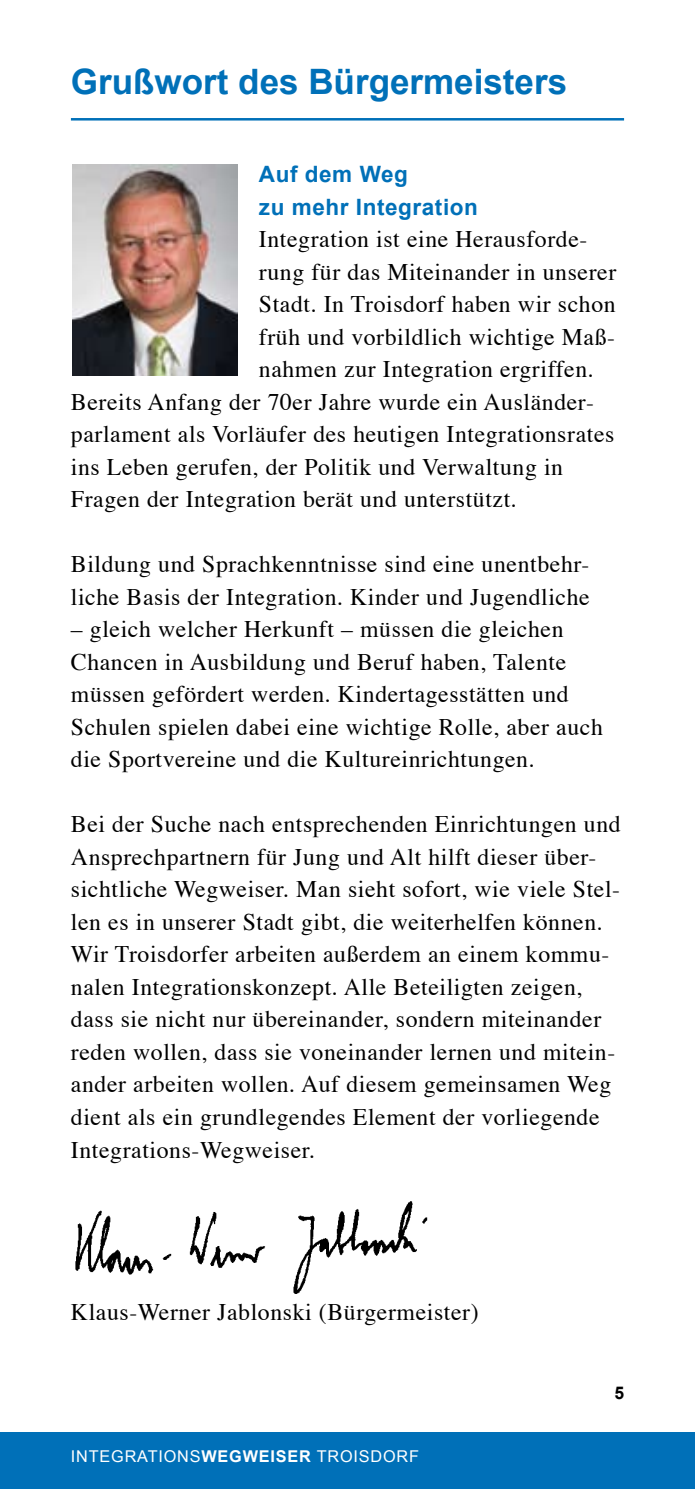
<style>
.page{position:relative;width:695px;height:1489px;background:#fff}
.page>*{position:absolute;margin:0;border:0;box-sizing:border-box;transform-origin:0 0}
.t1{font:700 35px "Arial";color:#0070b8}
.t2{font:23.75px/32.5px "Times";letter-spacing:.025em;color:#000}
.t3{font:700 22.5px/32.5px "Arial";letter-spacing:.025em;color:#0070b8}
.t4{font:700 17.5px "Arial";color:#000}
.t5{font:16.25px "Arial";letter-spacing:.05em;color:#fff}
.s1{font-weight:700}
</style>
<div class="page">
<div style="left:0;top:1431px;width:694px;height:57px;background:#0070b8"></div>
<img style="left:72px;top:164px;width:165px;height:212px">
<img style="left:75px;top:1201px;width:353px;height:93px">
<hr style="left:71px;top:118px;width:553px;height:2px;background:#0070b8">
<h1 class="t1" style="left:71px;top:59px;width:497px">Grußwort des Bürgermeisters</h1>
<p class="t3" style="left:259px;top:159px;width:220px">Auf dem Weg<br>zu mehr Integration</p>
<p class="t2" style="left:259px;top:221px;width:330px">Integration ist eine Herausforde-</p>
<p class="t2" style="left:259px;top:253px;width:359px">rung für das Miteinander in unserer</p>
<p class="t2" style="left:259px;top:286px;width:358px">Stadt. In Troisdorf haben wir schon</p>
<p class="t2" style="left:259px;top:318px;width:358px">früh und vorbildlich wichtige Maß-</p>
<p class="t2" style="left:259px;top:351px;width:336px">nahmen zur Integration ergriffen.</p>
<p class="t2" style="left:71px;top:383px;width:524px">Bereits Anfang der 70er Jahre wurde ein Ausländer-</p>
<p class="t2" style="left:71px;top:416px;width:545px">parlament als Vorläufer des heutigen Integrationsrates</p>
<p class="t2" style="left:71px;top:448px;width:493px">ins Leben gerufen, der Politik und Verwaltung in</p>
<p class="t2" style="left:71px;top:481px;width:447px">Fragen der Integration berät und unterstützt.</p>
<p class="t2" style="left:71px;top:546px;width:520px">Bildung und Sprachkenntnisse sind eine unentbehr&shy;liche Basis der Integration. Kinder und Jugendliche</p>
<p class="t2" style="left:71px;top:611px;width:533px">– gleich welcher Herkunft – müssen die gleichen Chancen in Ausbildung und Beruf haben, Talente müssen gefördert werden. Kindertagesstätten und Schulen spielen dabei eine wichtige Rolle, aber auch die Sportvereine und die Kultureinrichtungen.</p>
<p class="t2" style="left:71px;top:806px;width:551px">Bei der Suche nach entsprechenden Einrichtungen und Ansprechpartnern für Jung und Alt hilft dieser über&shy;sichtliche Wegweiser. Man sieht sofort, wie viele Stel&shy;len es in unserer Stadt gibt, die weiterhelfen können.<br>Wir Troisdorfer arbeiten außerdem an einem kommu&shy;nalen Integrationskonzept. Alle Beteiligten zeigen, dass sie nicht nur übereinander, sondern miteinander reden wollen, dass sie voneinander lernen und mitein&shy;ander arbeiten wollen. Auf diesem gemeinsamen Weg dient als ein grundlegendes Element der vorliegende Integrations-Wegweiser.</p>
<p class="t2" style="left:71px;top:1293px;width:409px">Klaus-Werner Jablonski (Bürgermeister)</p>
<p class="t5" style="left:71px;top:1445px;width:344px">INTEGRATI ONS<span class="s1">wegweiser</span> TROISDORF</p>
<p class="t4" style="left:614px;top:1381px;width:11px">5</p>
</div>
